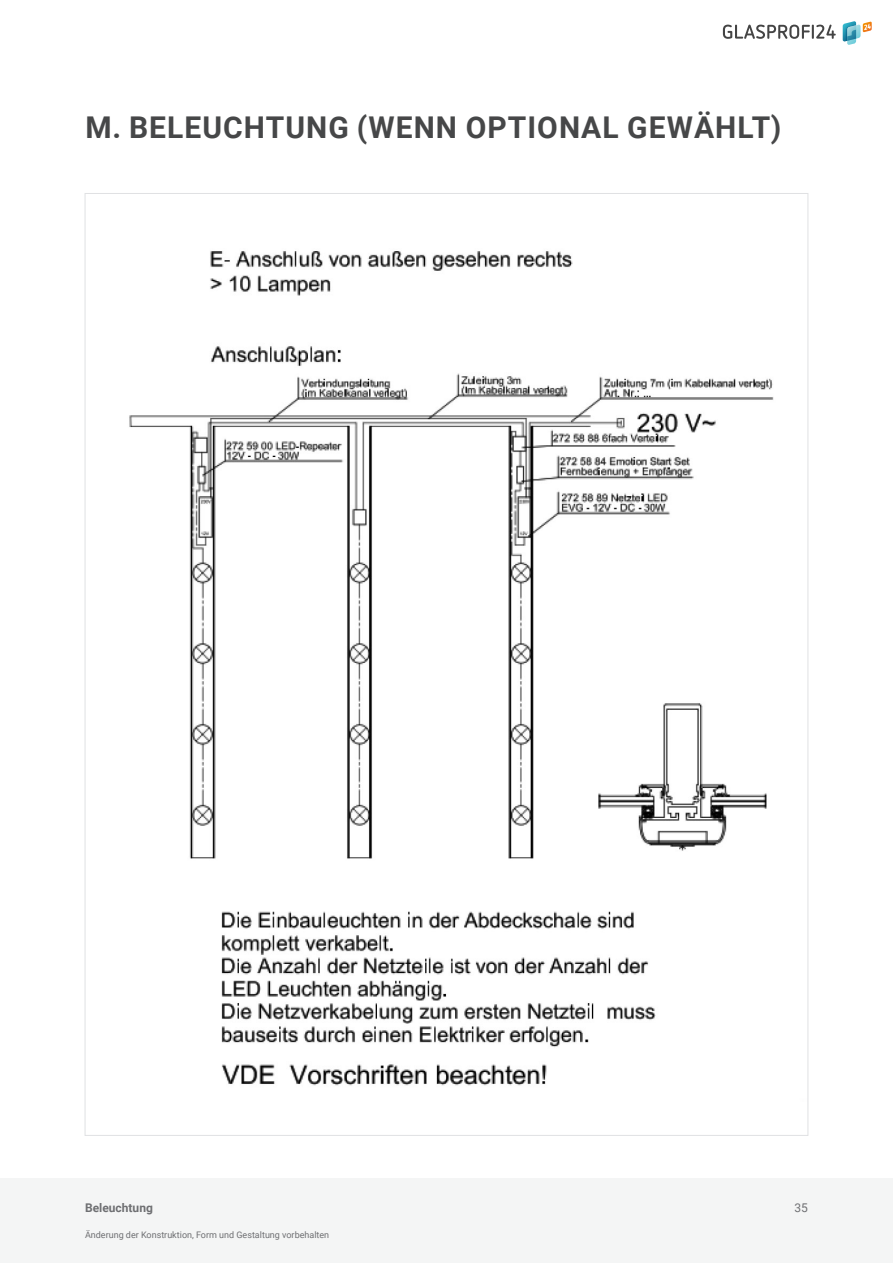
<style>
.page{position:relative;width:893px;height:1263px;background:#fff}
.page>*{position:absolute;margin:0;border:0;box-sizing:border-box;transform-origin:0 0}
.Headline{font:700 30px "Roboto";letter-spacing:.035em;color:#464748}
.t1{font:700 12px "Roboto";color:#6e6f72}
.t2{font:12px "Roboto";color:#6e6f72}
.t3{font:9px "Roboto";color:#6e6f72}
</style>
<div class="page">
<svg style="left:843px;top:21px;width:29px;height:24px"></svg>
<svg style="left:723px;top:25px;width:113px;height:14px"></svg>
<div style="left:0;top:1178px;width:893px;height:85px;background:#f4f5f5"></div>
<img style="left:129px;top:251px;width:645px;height:835px">
<p class="Headline" style="left:86px;top:106px;width:697px">M. BELEUCHTUNG (WENN OPTIONAL GEWÄHLT)</p>
<p class="t1" style="left:85px;top:1199px;width:69px">Beleuchtung</p>
<p class="t3" style="left:85px;top:1229px;width:246px">Änderung der Konstruktion, Form und Gestaltung vorbehalten</p>
<h2 class="t2" style="left:794px;top:1199px;width:15px">35</h2>
</div>
